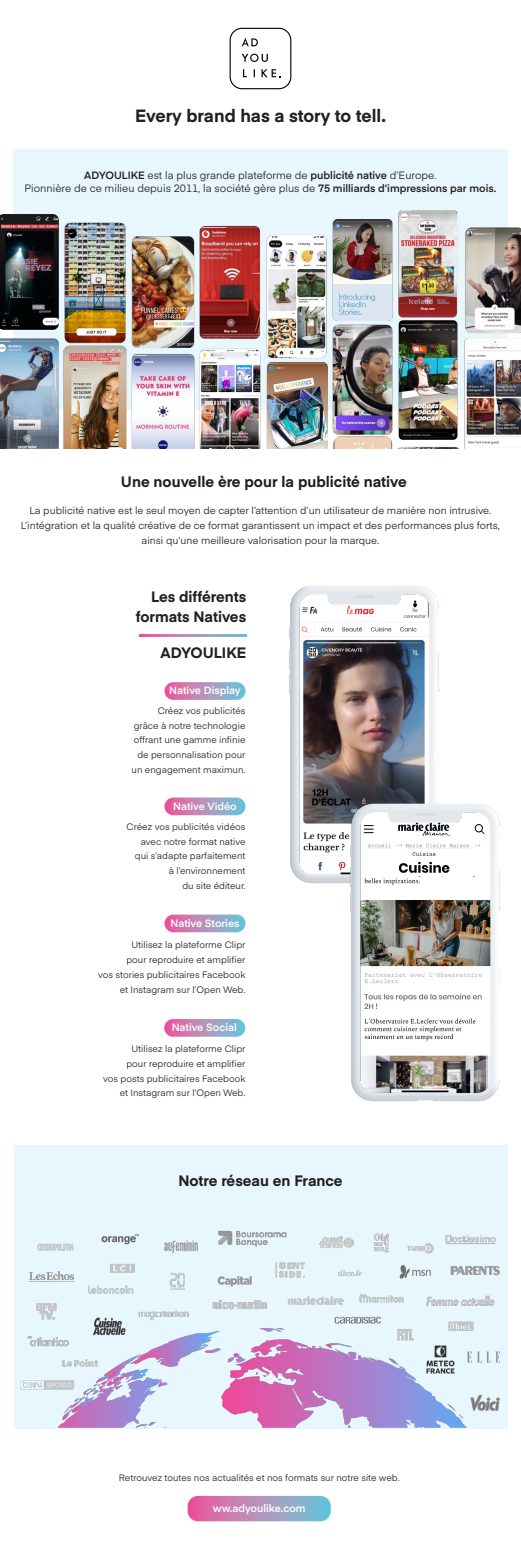
<style>
.page{position:relative;width:521px;height:1551px;background:#fff}
.page>*{position:absolute;margin:0;border:0;box-sizing:border-box;transform-origin:0 0}
.t1{font:700 17.5px "Eina 01";color:#231f20}
.t2{font:700 14.88px "Eina 01";color:#231f20}
.t3{font:10.5px "Eina 01";color:#231f20}
.t4{font:600 10.5px "Eina 01";color:#fff}
.t5{font:10.06px "Eina 01";color:#231f20}
.t6{font:9.19px "Eina 01";color:#231f20}
.s1{font-weight:600}
</style>
<div class="page">
<div style="left:13px;top:149px;width:495px;height:260px;background:#e8f6fd"></div>
<img style="left:0;top:211px;width:521px;height:238px">
<svg style="left:230px;top:28px;width:61px;height:61px"></svg>
<div style="left:164px;top:682px;width:81px;height:18px;background:linear-gradient(to right,#f6589b,#6cc9db);border-radius:9px"></div>
<div style="left:164px;top:797px;width:81px;height:18px;background:linear-gradient(to right,#f6579b,#6cc9db);border-radius:9px"></div>
<div style="left:164px;top:914px;width:81px;height:18px;background:linear-gradient(to right,#f6579b,#6cc9db);border-radius:9px"></div>
<div style="left:164px;top:1018px;width:81px;height:18px;background:linear-gradient(to right,#f5589b,#6bcadb);border-radius:9px"></div>
<svg style="left:139px;top:634px;width:107px;height:3px"></svg>
<img style="left:289px;top:585px;width:150px;height:298px">
<img style="left:350px;top:803px;width:150px;height:298px">
<svg style="left:188px;top:1495px;width:143px;height:26px;background:#b397bf"></svg>
<div style="left:14px;top:1145px;width:493px;height:283px;background:#e8f6fd"></div>
<img style="left:58px;top:1351px;width:442px;height:76px">
<img style="left:20px;top:1230px;width:479px;height:180px">
<p class="t1" style="left:135px;top:103px;width:252px">Every brand has a story to tell.</p>
<p class="t3" style="left:84px;top:168px;width:354px"><span class="s1">ADYOULIKE</span> est la plus grande plateforme de <span class="s1">publicité native</span> d’Europe.</p>
<p class="t3" style="left:25px;top:181px;width:473px">Pionnière de ce milieu depuis 2011, la société gère plus de <span class="s1">75 milliards d’impressions par mois.</span></p>
<p class="t2" style="left:121px;top:471px;width:287px">Une nouvelle ère pour la publicité native</p>
<p class="t5" style="left:30px;top:503px;width:463px">La publicité native est le seul moyen de capter l’attention d’un utilisateur de manière non intrusive.</p>
<p class="t5" style="left:21px;top:518px;width:480px">L’intégration et la qualité créative de ce format garantissent un impact et des performances plus forts,</p>
<p class="t5" style="left:142px;top:533px;width:239px">ainsi qu’une meilleure valorisation pour la marque.</p>
<p class="t2" style="left:151px;top:585px;width:96px">Les différents</p>
<p class="t2" style="left:136px;top:605px;width:112px">formats Natives</p>
<p class="t2" style="left:161px;top:641px;width:87px">ADYOULIKE</p>
<p class="t4" style="left:169px;top:682px;width:73px">Native Display</p>
<p class="t6" style="left:158px;top:703px;width:89px">Créez vos publicités</p>
<p class="t6" style="left:134px;top:718px;width:113px">grâce à notre technologie</p>
<p class="t6" style="left:134px;top:733px;width:113px">offrant une gamme infinie</p>
<p class="t6" style="left:137px;top:748px;width:110px">de personnalisation pour</p>
<p class="t6" style="left:132px;top:763px;width:115px">un engagement maximun.</p>
<p class="t4" style="left:173px;top:798px;width:65px">Native Vidéo</p>
<p class="t6" style="left:127px;top:819px;width:120px">Créez vos publicités vidéos</p>
<p class="t6" style="left:141px;top:834px;width:106px">avec notre format native</p>
<p class="t6" style="left:135px;top:849px;width:112px">qui s’adapte parfaitement</p>
<p class="t6" style="left:169px;top:864px;width:78px">à l’environnement</p>
<p class="t6" style="left:182px;top:879px;width:65px">du site éditeur.</p>
<p class="t4" style="left:170px;top:915px;width:71px">Native Stories</p>
<p class="t6" style="left:131px;top:937px;width:115px">Utilisez la plateforme Clipr</p>
<p class="t6" style="left:126px;top:952px;width:121px">pour reproduire et amplifier</p>
<p class="t6" style="left:98px;top:967px;width:149px">vos stories publicitaires Facebook</p>
<p class="t6" style="left:120px;top:982px;width:127px">et Instagram sur l’Open Web.</p>
<p class="t4" style="left:172px;top:1019px;width:67px">Native Social</p>
<p class="t6" style="left:131px;top:1041px;width:115px">Utilisez la plateforme Clipr</p>
<p class="t6" style="left:126px;top:1056px;width:121px">pour reproduire et amplifier</p>
<p class="t6" style="left:103px;top:1071px;width:144px">vos posts publicitaires Facebook</p>
<p class="t6" style="left:120px;top:1086px;width:127px">et Instagram sur l’Open Web.</p>
<p class="t2" style="left:178px;top:1169px;width:166px">Notre réseau en France</p>
<p class="t6" style="left:119px;top:1470px;width:282px">Retrouvez toutes nos actualités et nos formats sur notre site web.</p>
<p class="t4" style="left:213px;top:1500px;width:94px">ww.adyoulike.com</p>
</div>
